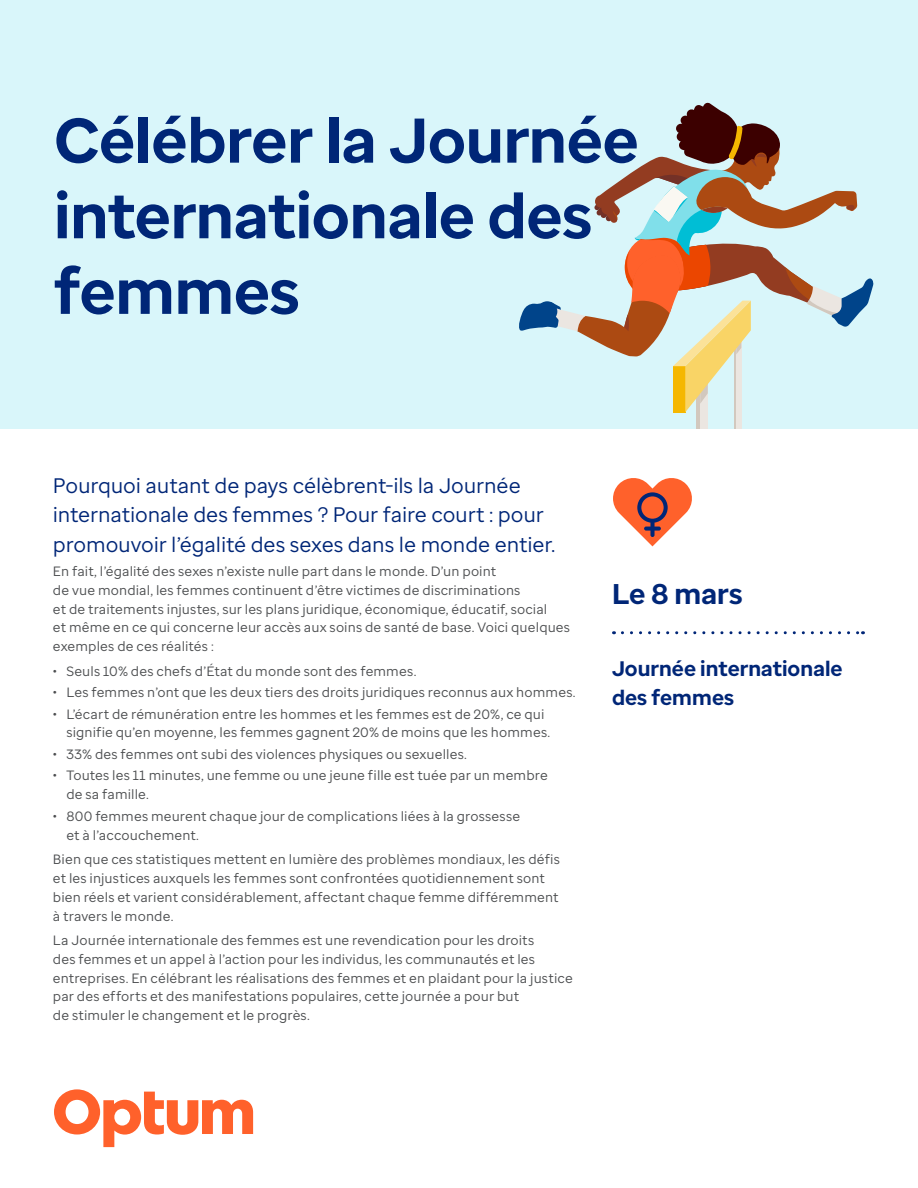
<style>
.page{position:relative;width:918px;height:1188px;background:#fff}
.page>*{position:absolute;margin:0;border:0;box-sizing:border-box;transform-origin:0 0}
.Headline{font:700 63px/75.6px "Enterprise Sans";letter-spacing:-.005em;color:#002677}
.t1{font:700 28.5px "Enterprise Sans";letter-spacing:.005em;color:#002677}
.Intro{font:21px/29.4px "Enterprise Sans";letter-spacing:-.005em;color:#002677}
.t2{font:700 21px/29.4px "Enterprise Sans";letter-spacing:.005em;color:#002677}
.Body{font:13.5px/18.9px "Enterprise Sans";letter-spacing:.01em;color:#4b4d4f}
</style>
<div class="page">
<div style="left:0;top:0;width:918px;height:429px;background:#d9f6fa"></div>
<svg style="left:622px;top:631px;width:241px;height:3px"></svg>
<hr style="left:696px;top:376px;width:4px;height:53px;background:#d2c8be">
<div style="left:700px;top:376px;width:8px;height:53px;background:#ebe6e1"></div>
<hr style="left:734px;top:331px;width:2px;height:98px;background:#d2c8be">
<div style="left:736px;top:331px;width:5px;height:98px;background:#ebe6e1"></div>
<svg style="left:519px;top:102px;width:355px;height:310px"></svg>
<svg style="left:613px;top:478px;width:79px;height:68px"></svg>
<svg style="left:54px;top:1089px;width:199px;height:58px"></svg>
<p class="Headline" style="left:54px;top:103px;width:586px">Célébrer la Journée internationale des femmes</p>
<p class="Intro" style="left:53px;top:471px;width:504px">Pourquoi autant de pays célèbrent-ils la Journée internationale des femmes ? Pour faire court : pour promouvoir l’égalité des sexes dans le monde entier.</p>
<p class="Body" style="left:53px;top:561px;width:519px">En fait, l’égalité des sexes n’existe nulle part dans le monde. D’un point<br>de vue mondial, les femmes continuent d’être victimes de discriminations<br>et de traitements injustes, sur les plans juridique, économique, éducatif, social<br>et même en ce qui concerne leur accès aux soins de santé de base. Voici quelques exemples de ces réalités :</p>
<p class="Body" style="left:53px;top:661px;width:365px">• Seuls 10% des chefs d’État du monde sont des femmes.</p>
<p class="Body" style="left:53px;top:683px;width:524px">• Les femmes n’ont que les deux tiers des droits juridiques reconnus aux hommes.</p>
<p class="Body" style="left:66px;top:704px;width:485px;text-indent:-14px">• L’écart de rémunération entre les hommes et les femmes est de 20%, ce qui signifie qu’en moyenne, les femmes gagnent 20% de moins que les hommes.</p>
<p class="Body" style="left:53px;top:745px;width:416px">• 33% des femmes ont subi des violences physiques ou sexuelles.</p>
<p class="Body" style="left:66px;top:766px;width:483px;text-indent:-14px">• Toutes les 11 minutes, une femme ou une jeune fille est tuée par un membre de sa famille.</p>
<p class="Body" style="left:66px;top:807px;width:455px;text-indent:-14px">• 800 femmes meurent chaque jour de complications liées à la grossesse et à l’accouchement.</p>
<p class="Body" style="left:53px;top:850px;width:509px">Bien que ces statistiques mettent en lumière des problèmes mondiaux, les défis et les injustices auxquels les femmes sont confrontées quotidiennement sont bien réels et varient considérablement, affectant chaque femme différemment à travers le monde.</p>
<p class="Body" style="left:53px;top:930px;width:521px">La Journée internationale des femmes est une revendication pour les droits<br>des femmes et un appel à l’action pour les individus, les communautés et les entreprises. En célébrant les réalisations des femmes et en plaidant pour la justice par des efforts et des manifestations populaires, cette journée a pour but<br>de stimuler le changement et le progrès.</p>
<p class="t1" style="left:612px;top:576px;width:132px">Le 8 mars</p>
<p class="t2" style="left:612px;top:654px;width:232px">Journée internationale des femmes</p>
</div>
